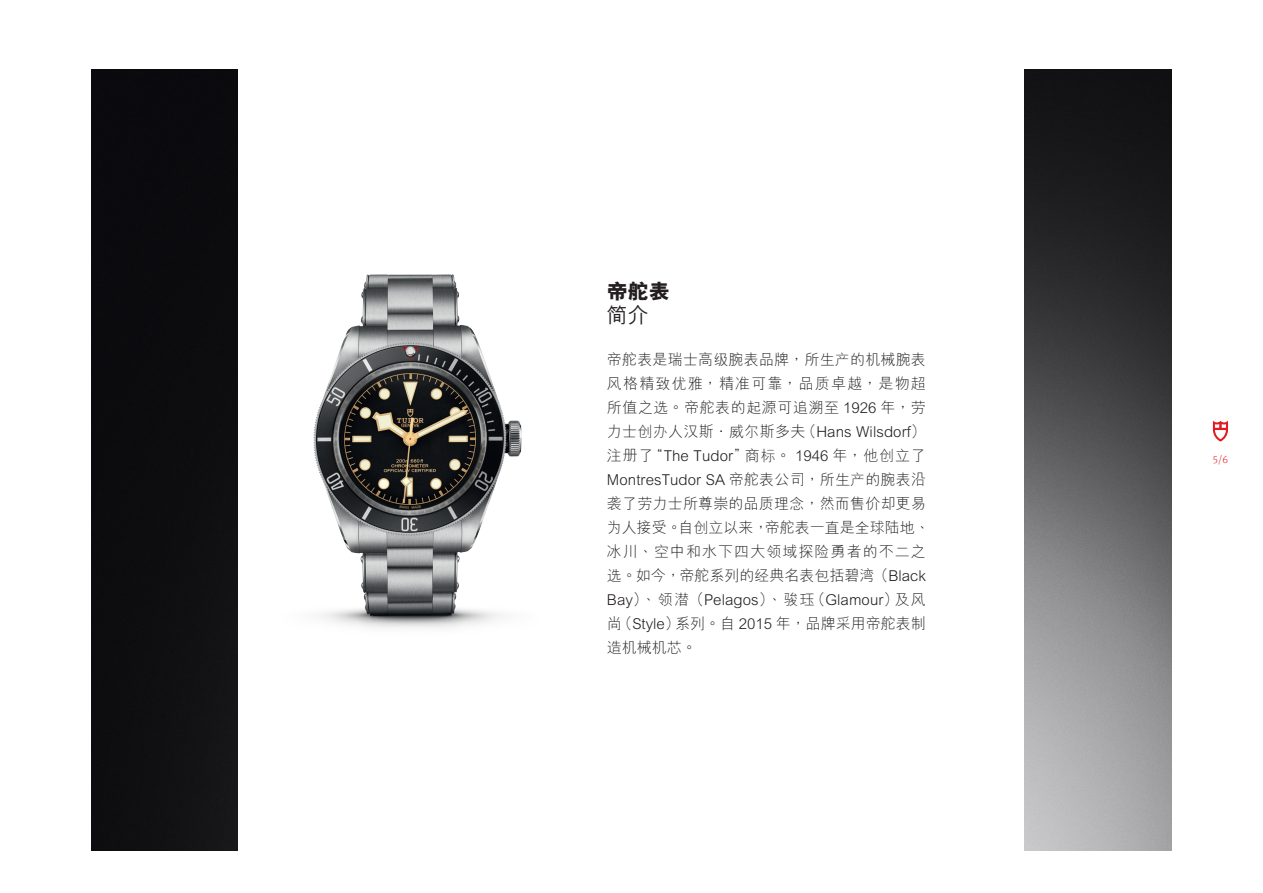
<style>
.page{position:relative;width:1263px;height:893px;background:#fff}
.page>*{position:absolute;margin:0;border:0;box-sizing:border-box;transform-origin:0 0}
.Manifesto{font:800 21px "M Hei HKS";color:#231f20}
.Manifesto-2{font:500 21px "M Hei HKS";color:#231f20}
.Manifesto-3{font:300 15px/24px "M Hei HKS";letter-spacing:.01em;color:#231f20}
.t1{font:300 10.5px "Meta Pro";color:#e21a21}
</style>
<div class="page">
<img style="left:92px;top:70px;width:1079px;height:780px">
<div style="left:239px;top:0;width:785px;height:893px;background:#fff"></div>
<img style="left:313px;top:274px;width:209px;height:354px">
<svg style="left:1213px;top:421px;width:15px;height:21px"></svg>
<p class="Manifesto" style="left:607px;top:277px;width:64px">帝舵表</p>
<p class="Manifesto-2" style="left:607px;top:300px;width:43px">簡介</p>
<p class="Manifesto-3" style="left:607px;top:347px;width:324px">帝舵表是瑞士高級腕表品牌，所生產的機械腕表風格精緻優雅，精准可靠，品質卓越，是物超所值之選。帝舵表的起源可追溯至 1926 年，勞力士創辦人漢斯．威爾斯多夫（Hans Wilsdorf）註冊了“The Tudor”商標。 1946 年，他創立了<br>MontresTudor SA 帝舵表公司，所生產的腕表沿襲了勞力士所尊崇的品質理念，然而售價卻更易為人接受。自創立以來，帝舵表一直是全球陸地、冰川、空中和水下四大領域探險勇者的不二之選。如今，帝舵系列的經典名表包括碧灣（Black<br>Bay）、領潛（Pelagos）、駿珏（Glamour）及風尚（Style）系列。自 2015 年，品牌採用帝舵表製造機械機芯。</p>
<p class="t1" style="left:1213px;top:451px;width:17px">5/6</p>
</div>
